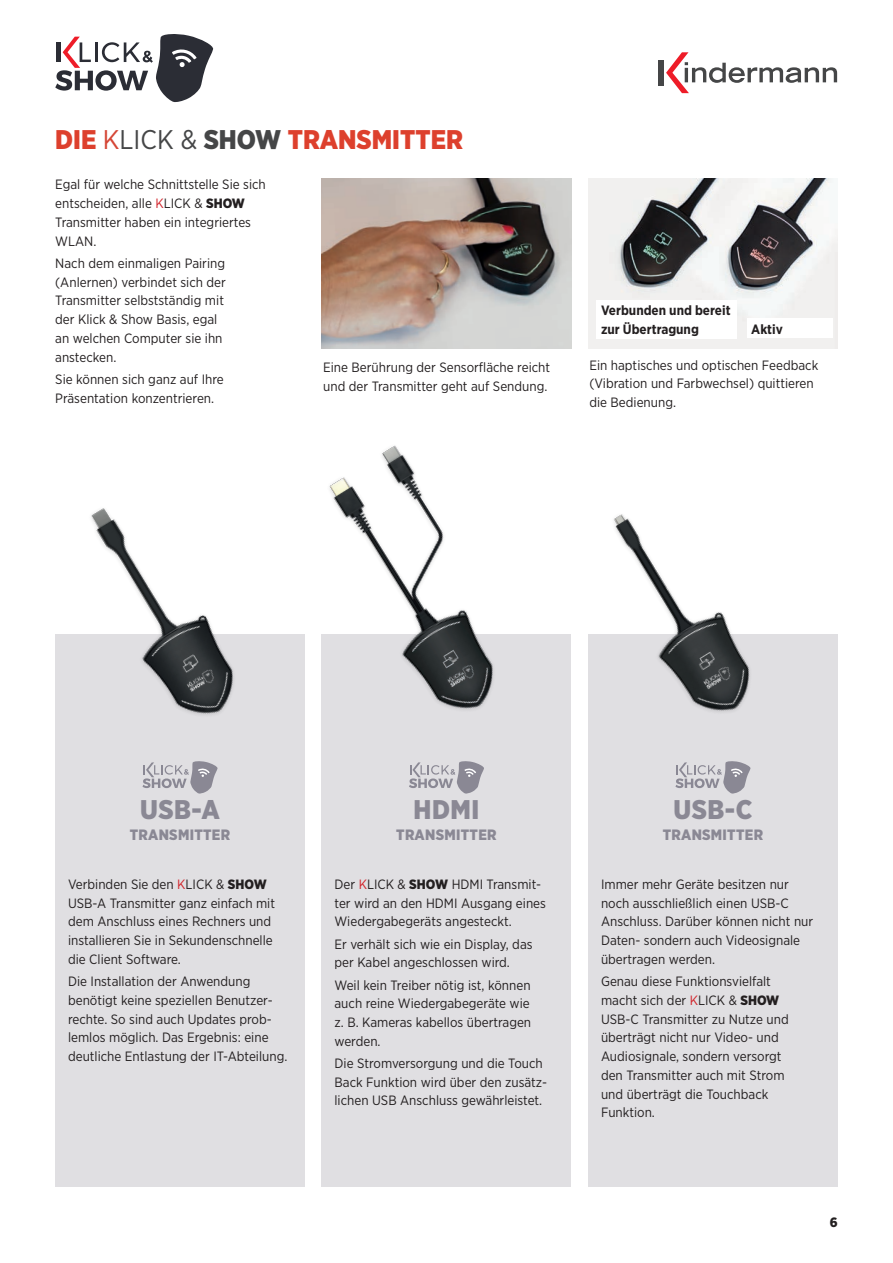
<style>
.page{position:relative;width:893px;height:1263px;background:#fff}
.page>*{position:absolute;margin:0;border:0;box-sizing:border-box;transform-origin:0 0}
.t1{font:900 27px "Gotham Narrow";color:#dd402d}
.t2{font:900 27px "Gotham Narrow";letter-spacing:.02em;color:#8a8894}
.t3{font:900 15px "Gotham Narrow";letter-spacing:.02em;color:#8a8894}
.t4{font:13.5px/18.8px "Gotham Narrow";color:#231f20}
.t5{font:700 13.5px/18.8px "Gotham Narrow";color:#231f20}
.t6{font:900 13.5px "Gotham Narrow";color:#231f20}
.s1{font-weight:400;color:#d54636}
.s2{font-weight:400;color:#454647}
.s3{color:#454647}
.s4{color:#d1232a}
.s5{font-weight:900}
</style>
<div class="page">
<svg style="left:55px;top:34px;width:158px;height:68px"></svg>
<hr style="left:57px;top:42px;width:4px;height:20px;background:#2b2d35">
<div style="left:658px;top:60px;width:6px;height:26px;background:#454647"></div>
<svg style="left:666px;top:52px;width:171px;height:41px"></svg>
<div style="left:588px;top:634px;width:250px;height:552px;background:#e0dfe2"></div>
<div style="left:322px;top:634px;width:249px;height:552px;background:#e0dfe2"></div>
<div style="left:55px;top:634px;width:250px;height:552px;background:#e0dfe2"></div>
<svg style="left:142px;top:761px;width:76px;height:32px"></svg>
<svg style="left:409px;top:761px;width:75px;height:32px"></svg>
<svg style="left:675px;top:761px;width:75px;height:32px"></svg>
<img style="left:91px;top:508px;width:143px;height:207px">
<img style="left:613px;top:514px;width:137px;height:198px">
<img style="left:321px;top:445px;width:172px;height:302px">
<img style="left:588px;top:179px;width:250px;height:170px">
<img style="left:322px;top:179px;width:249px;height:170px">
<div style="left:597px;top:300px;width:140px;height:38px;background:#fff"></div>
<div style="left:747px;top:319px;width:85px;height:19px;background:#fff"></div>
<h1 class="t1" style="left:55px;top:122px;width:409px">DIE <span class="s1">K</span><span class="s2">LICK &amp;</span> <span class="s3">SHOW</span> TRANSMITTER</h1>
<p class="t4" style="left:55px;top:175px;width:212px">Egal für welche Schnittstelle Sie sich entscheiden, alle <span class="s4">K</span>LICK &amp; <span class="s5">SHOW<br></span>Transmitter haben ein integriertes<br>WLAN.</p>
<p class="t4" style="left:55px;top:253px;width:172px">Nach dem einmaligen Pairing (Anlernen) verbindet sich der<br>Transmitter selbstständig mit der Klick &amp; Show Basis, egal an welchen Computer sie ihn anstecken.</p>
<p class="t4" style="left:55px;top:369px;width:170px">Sie können sich ganz auf Ihre<br>Präsentation konzentrieren.</p>
<p class="t5" style="left:601px;top:301px;width:131px">Verbunden und bereit zur Übertragung</p>
<p class="t5" style="left:751px;top:320px;width:33px">Aktiv</p>
<p class="t4" style="left:323px;top:358px;width:228px">Eine Berührung der Sensorfläche reicht und der Transmitter geht auf Sendung.</p>
<p class="t4" style="left:589px;top:355px;width:230px">Ein haptisches und optischen Feedback (Vibration und Farbwechsel) quittieren die Bedienung.</p>
<h1 class="t2" style="left:140px;top:792px;width:81px">USB-A</h1>
<p class="t3" style="left:130px;top:825px;width:102px">TRANSMITTER</p>
<p class="t4" style="left:68px;top:874px;width:209px">Verbinden Sie den <span class="s4">K</span>LICK &amp; <span class="s5">SHOW<br></span>USB-A Transmitter ganz einfach mit dem Anschluss eines Rechners und installieren Sie in Sekundenschnelle die Client Software.</p>
<p class="t4" style="left:68px;top:972px;width:221px">Die Installation der Anwendung benötigt keine speziellen Benutzer&shy;rechte. So sind auch Updates prob&shy;lemlos möglich. Das Ergebnis: eine deutliche Entlastung der IT-Abteilung.</p>
<h1 class="t2" style="left:414px;top:792px;width:67px">HDMI</h1>
<p class="t3" style="left:396px;top:825px;width:102px">TRANSMITTER</p>
<p class="t4" style="left:334px;top:874px;width:213px">Der <span class="s4">K</span>LICK &amp; <span class="s5">SHOW</span> HDMI Transmit&shy;ter wird an den HDMI Ausgang eines<br>Wiedergabegeräts angesteckt.</p>
<p class="t4" style="left:334px;top:934px;width:200px">Er verhält sich wie ein Display, das per Kabel angeschlossen wird.</p>
<p class="t4" style="left:334px;top:975px;width:198px;text-align:justify">Weil kein Treiber nötig ist, können auch reine Wiedergabegeräte wie z. B. Kameras kabellos übertragen werden.</p>
<p class="t4" style="left:334px;top:1053px;width:214px">Die Stromversorgung und die Touch<br>Back Funktion wird über den zusätz&shy;lichen USB Anschluss gewährleistet.</p>
<h1 class="t2" style="left:673px;top:792px;width:81px">USB-C</h1>
<p class="t3" style="left:663px;top:825px;width:102px">TRANSMITTER</p>
<p class="t4" style="left:601px;top:874px;width:214px">Immer mehr Geräte besitzen nur noch ausschließlich einen USB-C<br>Anschluss. Darüber können nicht nur<br>Daten- sondern auch Videosignale übertragen werden.</p>
<p class="t4" style="left:601px;top:972px;width:189px">Genau diese Funktionsvielfalt macht sich der <span class="s4">K</span>LICK &amp; <span class="s5">SHOW<br></span>USB-C Transmitter zu Nutze und überträgt nicht nur Video- und<br>Audiosignale, sondern versorgt den Transmitter auch mit Strom und überträgt die Touchback<br>Funktion.</p>
<p class="t6" style="left:830px;top:1213px;width:9px">6</p>
</div>
